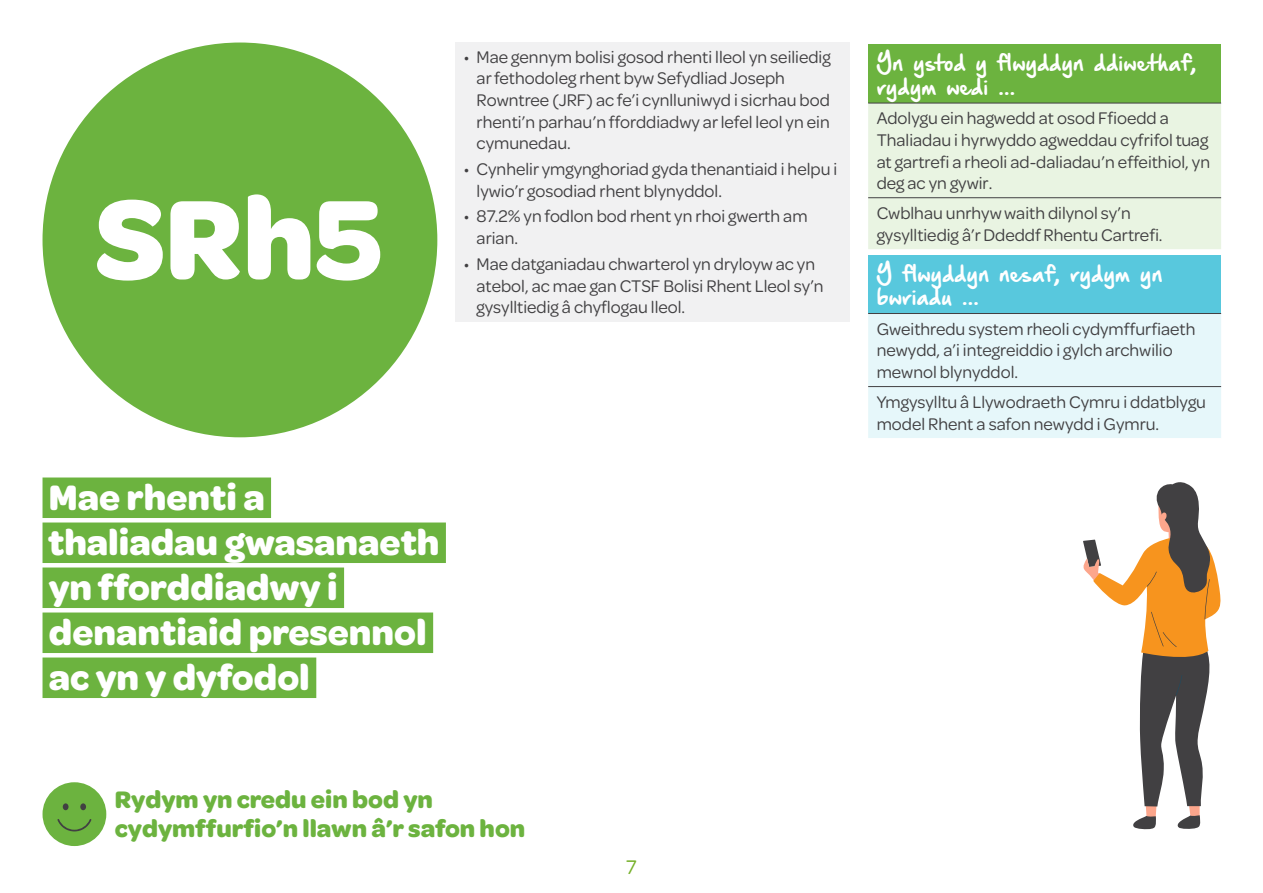
<style>
.page{position:relative;width:1263px;height:893px;background:#fff}
.page>*{position:absolute;margin:0;border:0;box-sizing:border-box;transform-origin:0 0}
.t1{font:700 120px "Omnes";color:#fff}
.t2{font:700 37.5px/45px "Omnes";color:#fff}
.t3{font:700 25.5px/28.5px "Omnes";color:#6cb33f}
.t4{font:21px "Omnes";color:#74af27}
.t5{font:19.5px/23.4px "Hand Of Sean Demo";color:#fff}
.t6{font:18px/21.6px "Omnes";color:#414042}
</style>
<div class="page">
<div style="left:455px;top:43px;width:395px;height:279px;background:#f1f1f2"></div>
<div style="left:868px;top:45px;width:353px;height:58px;background:#6cb33f"></div>
<div style="left:868px;top:104px;width:353px;height:145px;background:#e9f4e2"></div>
<hr style="left:868px;top:103px;width:353px;height:1px;background:#414042">
<hr style="left:868px;top:197px;width:353px;height:1px;background:#414042">
<div style="left:868px;top:255px;width:353px;height:58px;background:#58c8dd"></div>
<div style="left:868px;top:314px;width:353px;height:124px;background:#e6f7fa"></div>
<hr style="left:868px;top:313px;width:353px;height:1px;background:#414042">
<hr style="left:868px;top:386px;width:353px;height:1px;background:#414042">
<div style="left:43px;top:43px;width:394px;height:394px;background:#6cb33f;border-radius:50%"></div>
<div style="left:43px;top:477px;width:228px;height:41px;background:#6cb33f"></div>
<div style="left:43px;top:522px;width:403px;height:41px;background:#6cb33f"></div>
<div style="left:43px;top:567px;width:301px;height:41px;background:#6cb33f"></div>
<div style="left:43px;top:612px;width:390px;height:41px;background:#6cb33f"></div>
<div style="left:43px;top:657px;width:273px;height:41px;background:#6cb33f"></div>
<svg style="left:1083px;top:482px;width:138px;height:348px"></svg>
<svg style="left:1176px;top:675px;width:6px;height:20px"></svg>
<svg style="left:1204px;top:579px;width:6px;height:41px"></svg>
<svg style="left:1151px;top:612px;width:13px;height:35px"></svg>
<svg style="left:1162px;top:632px;width:15px;height:15px"></svg>
<svg style="left:1147px;top:571px;width:10px;height:16px"></svg>
<div style="left:43px;top:782px;width:63px;height:64px;background:#6cb33f;border-radius:50%"></div>
<svg style="left:57px;top:819px;width:34px;height:12px"></svg>
<div style="left:80px;top:803px;width:6px;height:7px;background:#414042;border-radius:50%"></div>
<div style="left:63px;top:803px;width:6px;height:7px;background:#414042;border-radius:50%"></div>
<h1 class="t1" style="left:95px;top:154px;width:289px">SRh5</h1>
<p class="t6" style="left:477px;top:45px;width:356px;text-indent:-13px">• Mae gennym bolisi gosod rhenti lleol yn seiliedig ar fethodoleg rhent byw Sefydliad Joseph Rowntree (JRF) ac fe’i cynlluniwyd i sicrhau bod rhenti’n parhau’n fforddiadwy ar lefel leol yn ein cymunedau.</p>
<p class="t6" style="left:477px;top:157px;width:362px;text-indent:-13px">• Cynhelir ymgynghoriad gyda thenantiaid i helpu i lywio’r gosodiad rhent blynyddol.</p>
<p class="t6" style="left:477px;top:205px;width:332px;text-indent:-13px">• 87.2% yn fodlon bod rhent yn rhoi gwerth am arian.</p>
<p class="t6" style="left:477px;top:252px;width:349px;text-indent:-13px">• Mae datganiadau chwarterol yn dryloyw ac yn atebol, ac mae gan CTSF Bolisi Rhent Lleol sy’n gysylltiedig â chyflogau lleol.</p>
<h2 class="t2" style="left:48px;top:472px;width:393px">Mae rhenti a thaliadau gwasanaeth yn fforddiadwy i denantiaid presennol ac yn y dyfodol</h2>
<h3 class="t3" style="left:115px;top:784px;width:412px">Rydym yn credu ein bod yn cydymffurfio’n llawn â’r safon hon</h3>
<p class="t4" style="left:626px;top:853px;width:12px">7</p>
<p class="t5" style="left:877px;top:53px;width:322px">Yn ystod y flwyddyn ddiwethaf, rydym wedi ...</p>
<p class="t6" style="left:877px;top:107px;width:335px">Adolygu ein hagwedd at osod Ffioedd a Thaliadau i hyrwyddo agweddau cyfrifol tuag at gartrefi a rheoli ad-daliadau’n effeithiol, yn deg ac yn gywir.</p>
<p class="t6" style="left:877px;top:201px;width:287px">Cwblhau unrhyw waith dilynol sy’n gysylltiedig â’r Ddeddf Rhentu Cartrefi.</p>
<p class="t5" style="left:877px;top:263px;width:288px">Y flwyddyn nesaf, rydym yn bwriadu ...</p>
<p class="t6" style="left:877px;top:317px;width:320px">Gweithredu system rheoli cydymffurfiaeth newydd, a’i integreiddio i gylch archwilio mewnol blynyddol.</p>
<p class="t6" style="left:877px;top:390px;width:331px">Ymgysylltu â Llywodraeth Cymru i ddatblygu model Rhent a safon newydd i Gymru.</p>
</div>
